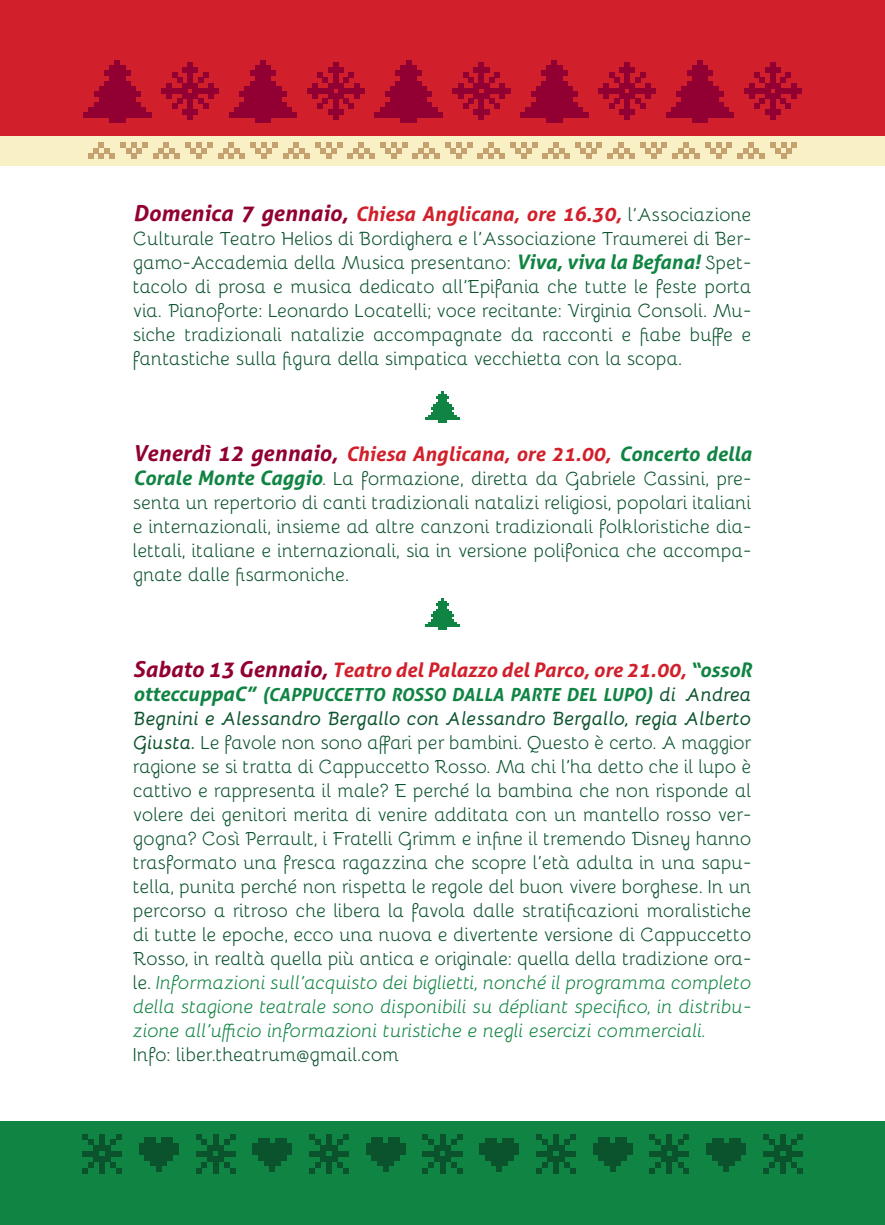
<style>
.page{position:relative;width:885px;height:1225px;background:#fff}
.page>*{position:absolute;margin:0;border:0;box-sizing:border-box;transform-origin:0 0}
.t1{font:italic 700 20px "Aller";color:#d1202b}
.t2{font:19px/24px "Bellota";letter-spacing:-.01em;color:#0b532d;text-align:justify}
.t3{font:italic 700 18px "Aller";color:#108443}
.s1{font-size:22px;color:#920033}
.s2{font-family:"Bellota";font-weight:400;font-style:normal;font-size:19px;color:#0b532d}
.s3{font-family:"Aller";font-weight:700;font-style:italic;font-size:20px;color:#108443}
.s4{color:#108443}
.s5{font-size:20px}
.s6{font-family:"Bellota";font-size:19px;color:#0b532d}
.s7{font-weight:700;font-style:italic}
.s8{font-style:italic;color:#108443}
</style>
<div class="page">
<svg style="left:425px;top:391px;width:34px;height:32px"></svg>
<svg style="left:425px;top:598px;width:34px;height:32px"></svg>
<div style="left:0;top:0;width:884px;height:137px;background:#d1202b"></div>
<div style="left:0;top:136px;width:884px;height:29px;background:#f9f0c6"></div>
<svg style="left:88px;top:143px;width:59px;height:16px"></svg>
<svg style="left:153px;top:143px;width:59px;height:16px"></svg>
<svg style="left:218px;top:143px;width:59px;height:16px"></svg>
<svg style="left:283px;top:143px;width:59px;height:16px"></svg>
<svg style="left:348px;top:143px;width:156px;height:16px"></svg>
<svg style="left:510px;top:143px;width:59px;height:16px"></svg>
<svg style="left:575px;top:143px;width:59px;height:16px"></svg>
<svg style="left:640px;top:143px;width:59px;height:16px"></svg>
<svg style="left:705px;top:143px;width:92px;height:16px"></svg>
<svg style="left:84px;top:60px;width:67px;height:63px"></svg>
<svg style="left:229px;top:60px;width:68px;height:63px"></svg>
<svg style="left:375px;top:60px;width:67px;height:63px"></svg>
<svg style="left:520px;top:60px;width:68px;height:63px"></svg>
<svg style="left:666px;top:60px;width:67px;height:63px"></svg>
<svg style="left:162px;top:62px;width:57px;height:57px"></svg>
<svg style="left:307px;top:62px;width:57px;height:57px"></svg>
<svg style="left:453px;top:62px;width:57px;height:57px"></svg>
<svg style="left:598px;top:62px;width:57px;height:57px"></svg>
<svg style="left:744px;top:62px;width:57px;height:57px"></svg>
<div style="left:0;top:1121px;width:884px;height:104px;background:#108443"></div>
<svg style="left:82px;top:1134px;width:40px;height:39px"></svg>
<div style="left:162px;top:1137px;width:5px;height:17px;background:#0b532d"></div>
<div style="left:167px;top:1137px;width:6px;height:17px;background:#0b532d"></div>
<div style="left:150px;top:1137px;width:6px;height:17px;background:#0b532d"></div>
<div style="left:145px;top:1137px;width:5px;height:17px;background:#0b532d"></div>
<svg style="left:139px;top:1143px;width:40px;height:28px"></svg>
<svg style="left:196px;top:1134px;width:39px;height:39px"></svg>
<div style="left:252px;top:1143px;width:34px;height:6px;background:#0b532d"></div>
<div style="left:252px;top:1149px;width:34px;height:5px;background:#0b532d"></div>
<svg style="left:258px;top:1138px;width:34px;height:28px"></svg>
<div style="left:269px;top:1160px;width:6px;height:11px;background:#0b532d"></div>
<svg style="left:309px;top:1134px;width:40px;height:39px"></svg>
<div style="left:388px;top:1137px;width:6px;height:17px;background:#0b532d"></div>
<div style="left:394px;top:1137px;width:6px;height:17px;background:#0b532d"></div>
<div style="left:377px;top:1137px;width:6px;height:17px;background:#0b532d"></div>
<div style="left:371px;top:1137px;width:6px;height:17px;background:#0b532d"></div>
<svg style="left:366px;top:1143px;width:5px;height:11px"></svg>
<div style="left:371px;top:1154px;width:23px;height:6px;background:#0b532d"></div>
<svg style="left:377px;top:1143px;width:28px;height:28px"></svg>
<svg style="left:422px;top:1134px;width:40px;height:39px"></svg>
<div style="left:479px;top:1143px;width:34px;height:6px;background:#0b532d"></div>
<div style="left:479px;top:1149px;width:34px;height:5px;background:#0b532d"></div>
<svg style="left:485px;top:1138px;width:34px;height:28px"></svg>
<div style="left:496px;top:1160px;width:6px;height:11px;background:#0b532d"></div>
<svg style="left:536px;top:1134px;width:39px;height:39px"></svg>
<div style="left:615px;top:1137px;width:6px;height:17px;background:#0b532d"></div>
<div style="left:621px;top:1137px;width:5px;height:17px;background:#0b532d"></div>
<div style="left:604px;top:1137px;width:5px;height:17px;background:#0b532d"></div>
<div style="left:598px;top:1137px;width:6px;height:17px;background:#0b532d"></div>
<svg style="left:593px;top:1143px;width:5px;height:11px"></svg>
<div style="left:598px;top:1154px;width:23px;height:6px;background:#0b532d"></div>
<svg style="left:604px;top:1143px;width:28px;height:28px"></svg>
<svg style="left:649px;top:1134px;width:40px;height:39px"></svg>
<div style="left:706px;top:1143px;width:34px;height:6px;background:#0b532d"></div>
<div style="left:706px;top:1149px;width:34px;height:5px;background:#0b532d"></div>
<svg style="left:712px;top:1138px;width:34px;height:28px"></svg>
<div style="left:723px;top:1160px;width:6px;height:11px;background:#0b532d"></div>
<svg style="left:763px;top:1134px;width:39px;height:39px"></svg>
<p class="t1" style="left:133px;top:201px;width:619px"><span class="s1">Domenica 7 gennaio,</span> Chiesa Anglicana, ore 16.30, <span class="s2">l’Associazione</span></p>
<p class="t2" style="left:133px;top:225px;width:620px">Culturale Teatro Helios di Bordighera e l’Associazione Traumerei di Ber&shy;gamo-Accademia della Musica presentano: <span class="s3">Viva, viva la Befana!</span> Spet&shy;tacolo di prosa e musica dedicato all’Epifania che tutte le feste porta via. Pianoforte: Leonardo Locatelli; voce recitante: Virginia Consoli. Mu&shy;siche tradizionali natalizie accompagnate da racconti e fiabe buffe e fantastiche sulla figura della simpatica vecchietta con la scopa.</p>
<p class="t1" style="left:133px;top:441px;width:619px"><span class="s1">Venerdì 12 gennaio,</span> Chiesa Anglicana, ore 21.00, <span class="s4">Concerto della</span></p>
<p class="t2" style="left:133px;top:465px;width:620px"><span class="s3">Corale Monte Caggio</span>. La formazione, diretta da Gabriele Cassini, pre&shy;senta un repertorio di canti tradizionali natalizi religiosi, popolari italiani e internazionali, insieme ad altre canzoni tradizionali folkloristiche dia&shy;lettali, italiane e internazionali, sia in versione polifonica che accompa&shy;gnate dalle fisarmoniche.</p>
<p class="t1" style="left:133px;top:657px;width:619px"><span class="s1">Sabato 13 Gennaio,</span> Teatro del Palazzo del Parco, ore 21.00, <span class="s4">“ossoR</span></p>
<p class="t3" style="left:133px;top:683px;width:619px"><span class="s5">otteccuppaC”</span> (CAPPUCCETTO ROSSO DALLA PARTE DEL LUPO) <span class="s6">di Andrea</span></p>
<p class="t2" style="left:133px;top:705px;width:620px"><span class="s7">Begnini e Alessandro Bergallo con Alessandro Bergallo, regia Alberto Giusta.</span> Le favole non sono affari per bambini. Questo è certo. A maggior ragione se si tratta di Cappuccetto Rosso. Ma chi l’ha detto che il lupo è cattivo e rappresenta il male? E perché la bambina che non risponde al volere dei genitori merita di venire additata con un mantello rosso ver&shy;gogna? Così Perrault, i Fratelli Grimm e infine il tremendo Disney hanno trasformato una fresca ragazzina che scopre l’età adulta in una sapu&shy;tella, punita perché non rispetta le regole del buon vivere borghese. In un percorso a ritroso che libera la favola dalle stratificazioni moralistiche di tutte le epoche, ecco una nuova e divertente versione di Cappuccetto Rosso, in realtà quella più antica e originale: quella della tradizione ora&shy;le. <span class="s8">Informazioni sull’acquisto dei biglietti, nonché il programma completo della stagione teatrale sono disponibili su dépliant specifico, in distribu&shy;zione all’ufficio informazioni turistiche e negli esercizi commerciali.</span></p>
<p class="t2" style="left:133px;top:1041px;width:267px">Info: liber.theatrum@gmail.com</p>
</div>
